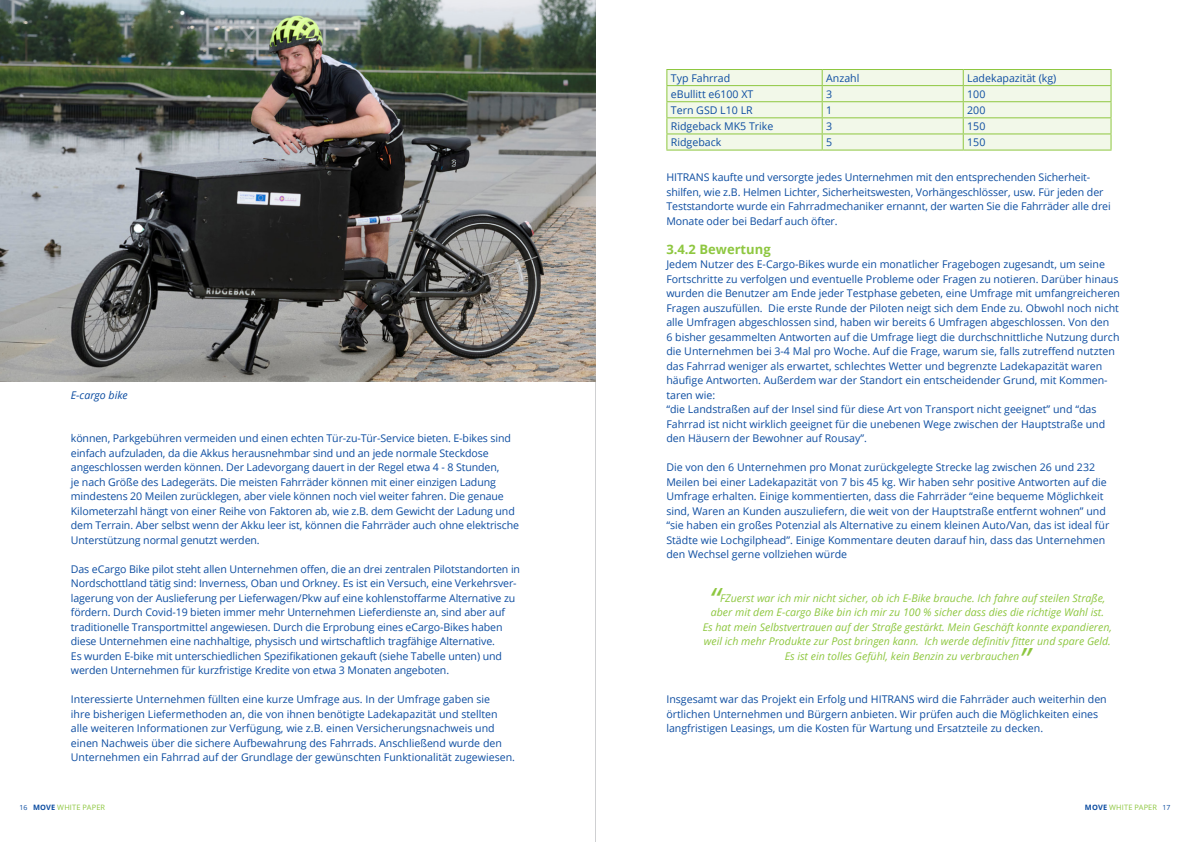
<style>
.page{position:relative;width:1191px;height:842px;background:#fff}
.page>*{position:absolute;margin:0;border:0;box-sizing:border-box;transform-origin:0 0}
.cursief{font:italic 30.6px "Open Sans";color:#8ec740}
.TUSSENKOP{font:700 13px "Open Sans";color:#8ec740}
.BODY_BLAUW{font:10.6px/14.5px "Open Sans";color:#0d4da1}
.cursief-2{font:italic 10.6px "Open Sans";color:#8ec740}
.cursief-3{font:italic 10.6px "Open Sans";color:#0d4da1}
.t1{font:7.4px "Open Sans";letter-spacing:.025em;color:#8ec740}
.s1{font-size:7px;color:#0d4da1}
.s2{font-weight:700;color:#0d4da1}
</style>
<div class="page">
<hr style="left:595px;top:0;width:1px;height:842px;background:#cfd0d2">
<hr style="left:666px;top:69px;width:156px;height:1px;background:#8ec740">
<hr style="left:822px;top:69px;width:141px;height:1px;background:#8ec740">
<hr style="left:963px;top:69px;width:148px;height:1px;background:#8ec740">
<svg style="left:666px;top:70px;width:445px;height:80px;background:#ebf4de"></svg>
<hr style="left:666px;top:150px;width:156px;height:1px;background:#8ec740">
<hr style="left:822px;top:150px;width:141px;height:1px;background:#8ec740">
<hr style="left:963px;top:150px;width:148px;height:1px;background:#8ec740">
<img style="left:0;top:0;width:596px;height:381px">
<p class="cursief-3" style="left:71px;top:387px;width:58px">E-cargo bike</p>
<p class="BODY_BLAUW" style="left:71px;top:431px;width:449px">können, Parkgebühren vermeiden und einen echten Tür-zu-Tür-Service bieten. E-bikes sind einfach aufzuladen, da die Akkus herausnehmbar sind und an jede normale Steckdose angeschlossen werden können. Der Ladevorgang dauert in der Regel etwa 4 - 8 Stunden,<br>je nach Größe des Ladegeräts. Die meisten Fahrräder können mit einer einzigen Ladung mindestens 20 Meilen zurücklegen, aber viele können noch viel weiter fahren. Die genaue Kilometerzahl hängt von einer Reihe von Faktoren ab, wie z.B. dem Gewicht der Ladung und dem Terrain. Aber selbst wenn der Akku leer ist, können die Fahrräder auch ohne elektrische Unterstützung normal genutzt werden.</p>
<p class="BODY_BLAUW" style="left:71px;top:561px;width:451px">Das eCargo Bike pilot steht allen Unternehmen offen, die an drei zentralen Pilotstandorten in Nordschottland tätig sind: Inverness, Oban und Orkney. Es ist ein Versuch, eine Verkehrsver&shy;lagerung von der Auslieferung per Lieferwagen/Pkw auf eine kohlenstoffarme Alternative zu fördern. Durch Covid-19 bieten immer mehr Unternehmen Lieferdienste an, sind aber auf traditionelle Transportmittel angewiesen. Durch die Erprobung eines eCargo-Bikes haben diese Unternehmen eine nachhaltige, physisch und wirtschaftlich tragfähige Alternative.<br>Es wurden E-bike mit unterschiedlichen Spezifikationen gekauft (siehe Tabelle unten) und werden Unternehmen für kurzfristige Kredite von etwa 3 Monaten angeboten.</p>
<p class="BODY_BLAUW" style="left:71px;top:692px;width:446px">Interessierte Unternehmen füllten eine kurze Umfrage aus. In der Umfrage gaben sie<br>ihre bisherigen Liefermethoden an, die von ihnen benötigte Ladekapazität und stellten alle weiteren Informationen zur Verfügung, wie z.B. einen Versicherungsnachweis und einen Nachweis über die sichere Aufbewahrung des Fahrrads. Anschließend wurde den Unternehmen ein Fahrrad auf der Grundlage der gewünschten Funktionalität zugewiesen.</p>
<p class="BODY_BLAUW" style="left:671px;top:70px;width:61px">Typ Fahrrad</p>
<p class="BODY_BLAUW" style="left:826px;top:70px;width:35px">Anzahl</p>
<p class="BODY_BLAUW" style="left:967px;top:70px;width:91px">Ladekapazität (kg)</p>
<p class="BODY_BLAUW" style="left:671px;top:86px;width:84px">eBullitt e6100 XT</p>
<p class="BODY_BLAUW" style="left:826px;top:86px;width:8px">3</p>
<p class="BODY_BLAUW" style="left:967px;top:86px;width:20px">100</p>
<p class="BODY_BLAUW" style="left:671px;top:102px;width:83px">Tern GSD L10 LR</p>
<p class="BODY_BLAUW" style="left:826px;top:102px;width:8px">1</p>
<p class="BODY_BLAUW" style="left:967px;top:102px;width:20px">200</p>
<p class="BODY_BLAUW" style="left:671px;top:119px;width:104px">Ridgeback MK5 Trike</p>
<p class="BODY_BLAUW" style="left:826px;top:119px;width:8px">3</p>
<p class="BODY_BLAUW" style="left:967px;top:119px;width:20px">150</p>
<p class="BODY_BLAUW" style="left:671px;top:135px;width:52px">Ridgeback</p>
<p class="BODY_BLAUW" style="left:826px;top:135px;width:8px">5</p>
<p class="BODY_BLAUW" style="left:967px;top:135px;width:20px">150</p>
<p class="BODY_BLAUW" style="left:666px;top:170px;width:446px">HITRANS kaufte und versorgte jedes Unternehmen mit den entsprechenden Sicherheit&shy;shilfen, wie z.B. Helmen Lichter, Sicherheitswesten, Vorhängeschlösser, usw. Für jeden der Teststandorte wurde ein Fahrradmechaniker ernannt, der warten Sie die Fahrräder alle drei Monate oder bei Bedarf auch öfter.</p>
<p class="TUSSENKOP" style="left:666px;top:240px;width:106px">3.4.2 Bewertung</p>
<p class="BODY_BLAUW" style="left:666px;top:257px;width:455px">Jedem Nutzer des E-Cargo-Bikes wurde ein monatlicher Fragebogen zugesandt, um seine Fortschritte zu verfolgen und eventuelle Probleme oder Fragen zu notieren. Darüber hinaus wurden die Benutzer am Ende jeder Testphase gebeten, eine Umfrage mit umfangreicheren Fragen auszufüllen. Die erste Runde der Piloten neigt sich dem Ende zu. Obwohl noch nicht alle Umfragen abgeschlossen sind, haben wir bereits 6 Umfragen abgeschlossen. Von den<br>6 bisher gesammelten Antworten auf die Umfrage liegt die durchschnittliche Nutzung durch die Unternehmen bei 3-4 Mal pro Woche. Auf die Frage, warum sie, falls zutreffend nutzten das Fahrrad weniger als erwartet, schlechtes Wetter und begrenzte Ladekapazität waren häufige Antworten. Außerdem war der Standort ein entscheidender Grund, mit Kommen&shy;taren wie:<br>“die Landstraßen auf der Insel sind für diese Art von Transport nicht geeignet” und “das Fahrrad ist nicht wirklich geeignet für die unebenen Wege zwischen der Hauptstraße und den Häusern der Bewohner auf Rousay”.</p>
<p class="BODY_BLAUW" style="left:666px;top:460px;width:444px">Die von den 6 Unternehmen pro Monat zurückgelegte Strecke lag zwischen 26 und 232<br>Meilen bei einer Ladekapazität von 7 bis 45 kg. Wir haben sehr positive Antworten auf die Umfrage erhalten. Einige kommentierten, dass die Fahrräder “eine bequeme Möglichkeit sind, Waren an Kunden auszuliefern, die weit von der Hauptstraße entfernt wohnen” und “sie haben ein großes Potenzial als Alternative zu einem kleinen Auto/Van, das ist ideal für Städte wie Lochgilphead”. Einige Kommentare deuten darauf hin, dass das Unternehmen den Wechsel gerne vollziehen würde</p>
<p class="cursief" style="left:709px;top:577px;width:12px">“</p>
<p class="cursief-2" style="left:720px;top:590px;width:387px">FZuerst war ich mir nicht sicher, ob ich E-Bike brauche. Ich fahre auf steilen Straße,</p>
<p class="cursief-2" style="left:711px;top:605px;width:395px">aber mit dem E-cargo Bike bin ich mir zu 100 % sicher dass dies die richtige Wahl ist.</p>
<p class="cursief-2" style="left:702px;top:619px;width:411px">Es hat mein Selbstvertrauen auf der Straße gestärkt. Mein Geschäft konnte expandieren,</p>
<p class="cursief-2" style="left:704px;top:634px;width:408px">weil ich mehr Produkte zur Post bringen kann. Ich werde definitiv fitter und spare Geld.</p>
<p class="cursief-2" style="left:784px;top:648px;width:236px">Es ist ein tolles Gefühl, kein Benzin zu verbrauchen</p>
<p class="cursief" style="left:1019px;top:637px;width:12px">”</p>
<p class="BODY_BLAUW" style="left:666px;top:692px;width:442px">Insgesamt war das Projekt ein Erfolg und HITRANS wird die Fahrräder auch weiterhin den örtlichen Unternehmen und Bürgern anbieten. Wir prüfen auch die Möglichkeiten eines langfristigen Leasings, um die Kosten für Wartung und Ersatzteile zu decken.</p>
<p class="t1" style="left:19px;top:802px;width:87px"><span class="s1">16</span> <span class="s2">MOVE</span> WHITE PAPER</p>
<p class="t1" style="left:1085px;top:802px;width:87px"><span class="s2">MOVE</span> WHITE PAPER <span class="s1">17</span></p>
</div>
